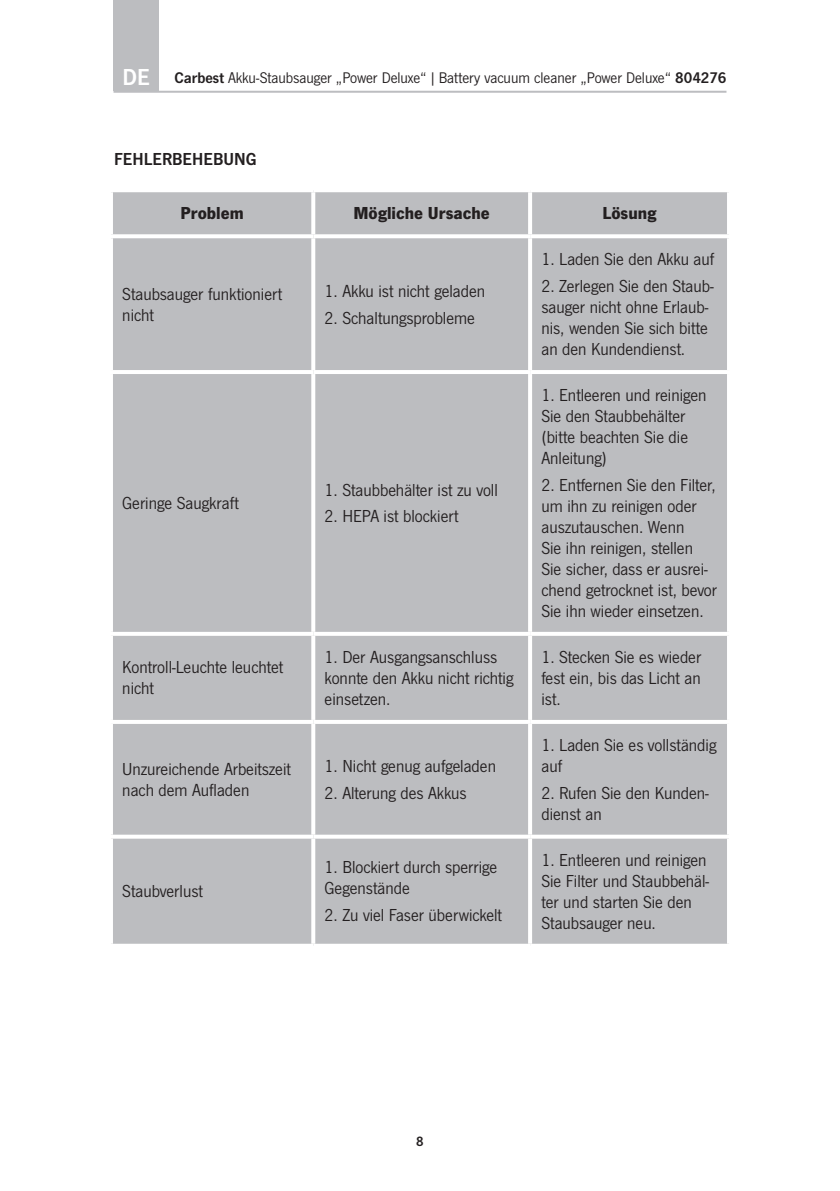
<style>
.page{position:relative;width:840px;height:1191px;background:#fff}
.page>*{position:absolute;margin:0;border:0;box-sizing:border-box;transform-origin:0 0}
.Länderkennung{font:24px "News Got Dem";color:#fff}
._2020_Fließtext_9_10_5_Regular_abstand_1m{font:18px/21px "News Got";color:#231f20}
._2020_Fließtext_9_10_5_Regular_abstand_1m-2{font:700 18px "News Got";color:#231f20}
.HEAD_Versalien_Abstand{font:18px "News Got Dem";color:#231f20}
.t1{font:16px "News Got";color:#231f20}
.t2{font:14px "News Got Dem";color:#231f20}
.s1{font-family:"News Got Dem"}
</style>
<div class="page">
<hr style="left:113px;top:91px;width:613px;height:2px;background:#bcbdc0">
<div style="left:113px;top:0;width:46px;height:91px;background:#bcbdc0"></div>
<div style="left:113px;top:192px;width:613px;height:751px;background:#bcbdc0"></div>
<svg style="left:311px;top:192px;width:4px;height:42px"></svg>
<hr style="left:528px;top:192px;width:4px;height:42px;background:#fff">
<svg style="left:726px;top:192px;width:3px;height:42px"></svg>
<svg style="left:111px;top:234px;width:202px;height:4px"></svg>
<svg style="left:313px;top:234px;width:217px;height:4px"></svg>
<svg style="left:311px;top:238px;width:4px;height:132px"></svg>
<svg style="left:530px;top:234px;width:199px;height:4px"></svg>
<hr style="left:528px;top:238px;width:4px;height:132px;background:#fff">
<svg style="left:726px;top:238px;width:3px;height:132px"></svg>
<hr style="left:109px;top:370px;width:204px;height:4px;background:#fff">
<hr style="left:313px;top:370px;width:217px;height:4px;background:#fff">
<svg style="left:311px;top:374px;width:4px;height:258px"></svg>
<hr style="left:530px;top:370px;width:200px;height:4px;background:#fff">
<hr style="left:528px;top:374px;width:4px;height:258px;background:#fff">
<svg style="left:726px;top:374px;width:2px;height:258px"></svg>
<hr style="left:109px;top:632px;width:204px;height:4px;background:#fff">
<hr style="left:313px;top:632px;width:217px;height:4px;background:#fff">
<svg style="left:311px;top:636px;width:4px;height:84px"></svg>
<hr style="left:530px;top:632px;width:200px;height:4px;background:#fff">
<hr style="left:528px;top:636px;width:4px;height:84px;background:#fff">
<svg style="left:726px;top:636px;width:1px;height:84px"></svg>
<hr style="left:109px;top:720px;width:204px;height:4px;background:#fff">
<hr style="left:313px;top:720px;width:217px;height:4px;background:#fff">
<svg style="left:311px;top:724px;width:4px;height:110px"></svg>
<hr style="left:530px;top:720px;width:200px;height:4px;background:#fff">
<hr style="left:528px;top:724px;width:4px;height:110px;background:#fff">
<svg style="left:726px;top:724px;width:1px;height:110px"></svg>
<svg style="left:111px;top:834px;width:202px;height:4px"></svg>
<svg style="left:313px;top:834px;width:217px;height:4px"></svg>
<svg style="left:311px;top:838px;width:4px;height:105px"></svg>
<svg style="left:530px;top:834px;width:199px;height:4px"></svg>
<hr style="left:528px;top:838px;width:4px;height:105px;background:#fff">
<svg style="left:726px;top:838px;width:3px;height:105px"></svg>
<svg style="left:111px;top:943px;width:202px;height:1px"></svg>
<svg style="left:313px;top:943px;width:217px;height:3px"></svg>
<svg style="left:530px;top:943px;width:199px;height:1px"></svg>
<p class="Länderkennung" style="left:122px;top:63px;width:29px">DE</p>
<p class="t1" style="left:174px;top:69px;width:553px"><span class="s1">Carbest</span> Akku-Staubsauger „Power Deluxe“ |Battery vacuum cleaner „Power Deluxe“ <span class="s1">804276</span></p>
<p class="HEAD_Versalien_Abstand" style="left:114px;top:149px;width:144px">FEHLERBEHEBUNG</p>
<p class="_2020_Fließtext_9_10_5_Regular_abstand_1m-2" style="left:180px;top:203px;width:65px">Problem</p>
<p class="_2020_Fließtext_9_10_5_Regular_abstand_1m-2" style="left:353px;top:203px;width:138px">Mögliche Ursache</p>
<p class="_2020_Fließtext_9_10_5_Regular_abstand_1m-2" style="left:602px;top:203px;width:56px">Lösung</p>
<p class="_2020_Fließtext_9_10_5_Regular_abstand_1m" style="left:122px;top:283px;width:161px">Staubsauger funktioniert nicht</p>
<p class="_2020_Fließtext_9_10_5_Regular_abstand_1m" style="left:324px;top:281px;width:162px">1. Akku ist nicht geladen</p>
<p class="_2020_Fließtext_9_10_5_Regular_abstand_1m" style="left:324px;top:307px;width:152px">2. Schaltungsprobleme</p>
<p class="_2020_Fließtext_9_10_5_Regular_abstand_1m" style="left:122px;top:493px;width:118px">Geringe Saugkraft</p>
<p class="_2020_Fließtext_9_10_5_Regular_abstand_1m" style="left:324px;top:479px;width:175px">1. Staubbehälter ist zu voll</p>
<p class="_2020_Fließtext_9_10_5_Regular_abstand_1m" style="left:324px;top:506px;width:135px">2. HEPA ist blockiert</p>
<p class="_2020_Fließtext_9_10_5_Regular_abstand_1m" style="left:541px;top:249px;width:174px">1. Laden Sie den Akku auf</p>
<p class="_2020_Fließtext_9_10_5_Regular_abstand_1m" style="left:541px;top:276px;width:174px">2. Zerlegen Sie den Staub&shy;sauger nicht ohne Erlaub&shy;nis, wenden Sie sich bitte an den Kundendienst.</p>
<p class="_2020_Fließtext_9_10_5_Regular_abstand_1m" style="left:541px;top:385px;width:166px">1. Entleeren und reinigen<br>Sie den Staubbehälter (bitte beachten Sie die<br>Anleitung)</p>
<p class="_2020_Fließtext_9_10_5_Regular_abstand_1m" style="left:541px;top:474px;width:177px">2. Entfernen Sie den Filter, um ihn zu reinigen oder auszutauschen. Wenn<br>Sie ihn reinigen, stellen<br>Sie sicher, dass er ausrei&shy;chend getrocknet ist, bevor<br>Sie ihn wieder einsetzen.</p>
<p class="_2020_Fließtext_9_10_5_Regular_abstand_1m" style="left:122px;top:657px;width:162px">Kontroll-Leuchte leuchtet nicht</p>
<p class="_2020_Fließtext_9_10_5_Regular_abstand_1m" style="left:324px;top:646px;width:190px">1. Der Ausgangsanschluss konnte den Akku nicht richtig einsetzen.</p>
<p class="_2020_Fließtext_9_10_5_Regular_abstand_1m" style="left:541px;top:646px;width:161px;text-align:justify">1. Stecken Sie es wieder fest ein, bis das Licht an ist.</p>
<p class="_2020_Fließtext_9_10_5_Regular_abstand_1m" style="left:122px;top:758px;width:170px">Unzureichende Arbeitszeit nach dem Aufladen</p>
<p class="_2020_Fließtext_9_10_5_Regular_abstand_1m" style="left:324px;top:756px;width:173px">1. Nicht genug aufgeladen</p>
<p class="_2020_Fließtext_9_10_5_Regular_abstand_1m" style="left:324px;top:782px;width:143px">2. Alterung des Akkus</p>
<p class="_2020_Fließtext_9_10_5_Regular_abstand_1m" style="left:122px;top:881px;width:82px">Staubverlust</p>
<p class="_2020_Fließtext_9_10_5_Regular_abstand_1m" style="left:324px;top:857px;width:174px">1. Blockiert durch sperrige<br>Gegenstände</p>
<p class="_2020_Fließtext_9_10_5_Regular_abstand_1m" style="left:324px;top:905px;width:179px">2. Zu viel Faser überwickelt</p>
<p class="_2020_Fließtext_9_10_5_Regular_abstand_1m" style="left:541px;top:735px;width:176px">1. Laden Sie es vollständig auf</p>
<p class="_2020_Fließtext_9_10_5_Regular_abstand_1m" style="left:541px;top:782px;width:169px">2. Rufen Sie den Kunden&shy;dienst an</p>
<p class="_2020_Fließtext_9_10_5_Regular_abstand_1m" style="left:541px;top:849px;width:169px">1. Entleeren und reinigen<br>Sie Filter und Staubbehäl&shy;ter und starten Sie den<br>Staubsauger neu.</p>
<p class="t2" style="left:416px;top:1133px;width:9px">8</p>
</div>
